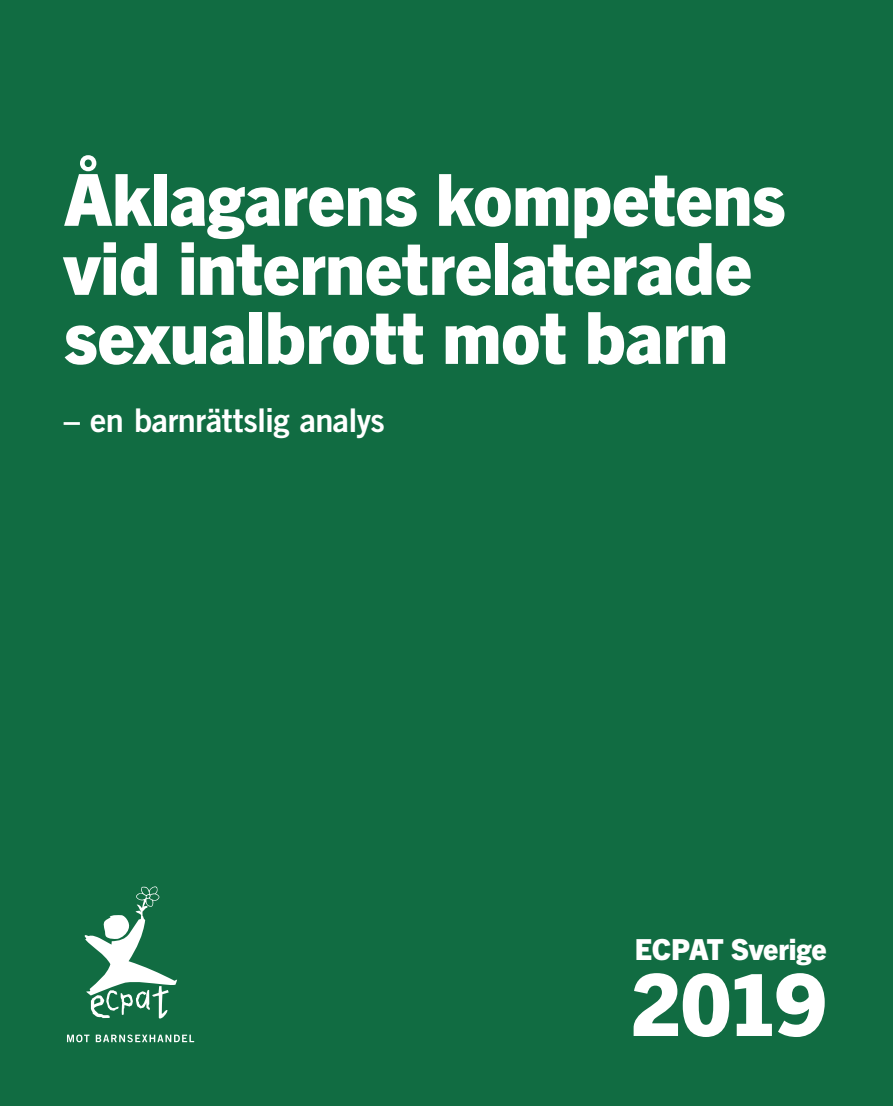
<style>
.page{position:relative;width:893px;height:1106px;background:#116c42}
.page>*{position:absolute;margin:0;border:0;box-sizing:border-box;transform-origin:0 0}
.Heading_1{font:800 86.1px "Trade Gothic Next LT Pro";color:#fff}
.Heading_1-2{font:800 72px/69px "Trade Gothic Next LT Pro";letter-spacing:-.005em;color:#fff}
.Heading_1-3{font:32.7px "Trade Gothic LT Std Bd 2";letter-spacing:-.02em;color:#fff}
.Heading_1-4{font:800 29.1px "Trade Gothic Next LT Pro";letter-spacing:-.01em;color:#fff}
</style>
<div class="page">
<svg style="left:84px;top:886px;width:93px;height:132px"></svg>
<svg style="left:67px;top:1034px;width:22px;height:8px"></svg>
<svg style="left:96px;top:1034px;width:98px;height:8px"></svg>
<p class="Heading_1-2" style="left:64px;top:160px;width:723px">Åklagarens kompetens vid internetrelaterade sexualbrott mot barn</p>
<p class="Heading_1-3" style="left:64px;top:400px;width:323px">– en barnrättslig analys</p>
<p class="Heading_1-4" style="left:635px;top:929px;width:193px">ECPAT Sverige</p>
<p class="Heading_1" style="left:630px;top:944px;width:198px">2019</p>
</div>
